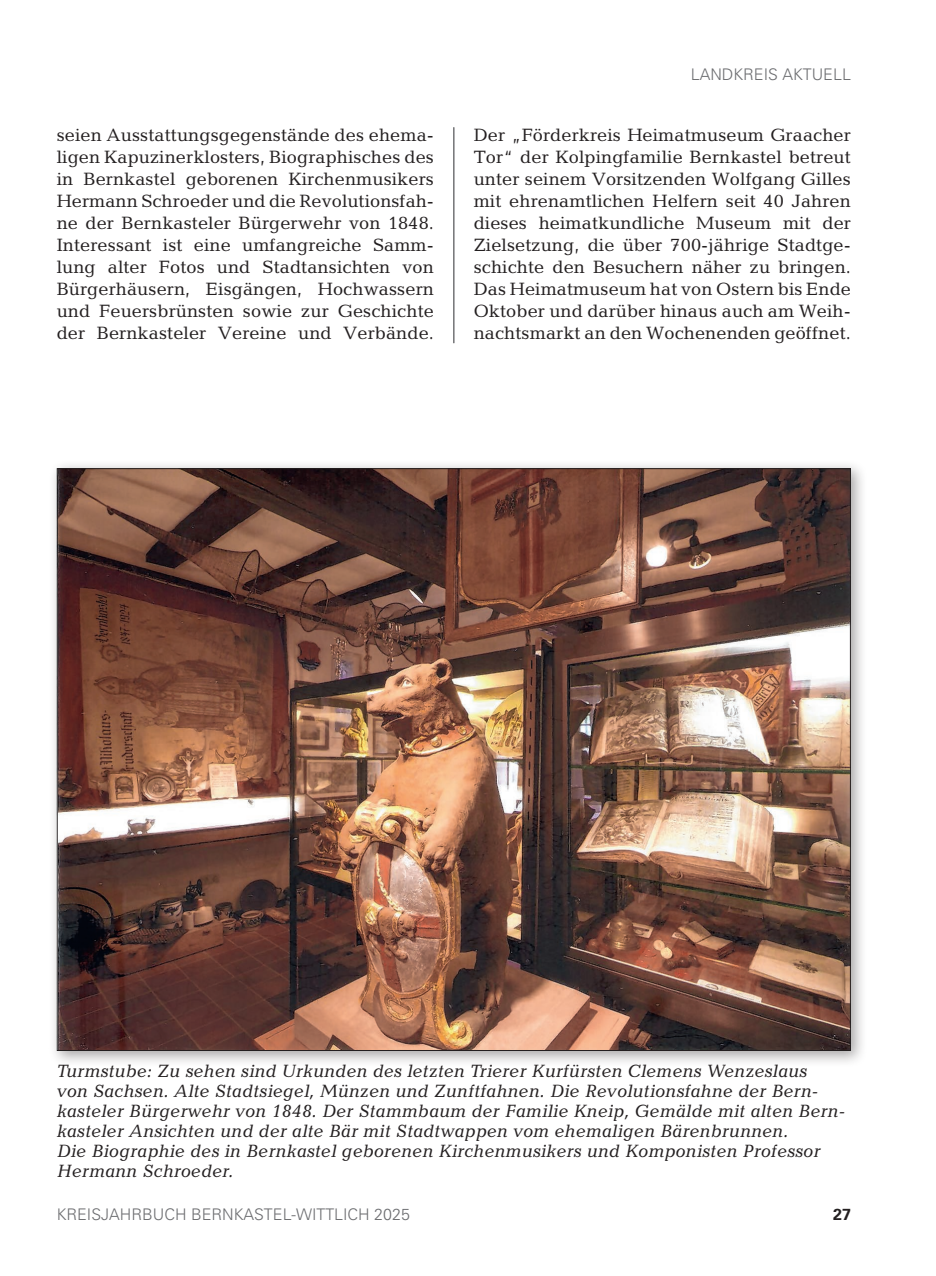
<style>
.page{position:relative;width:936px;height:1276px;background:#fff}
.page>*{position:absolute;margin:0;border:0;box-sizing:border-box;transform-origin:0 0}
.t1{font:18px/22px "Candida";letter-spacing:.005em;color:#231f20;text-align:justify}
.t2{font:italic 18px/20px "Candida";letter-spacing:.005em;color:#231f20}
.t3{font:300 16px "Univers LT Pro 45";color:#6c6d70}
.t4{font:700 16px "Univers LT Pro 65";color:#231f20}
</style>
<div class="page">
<hr style="left:453px;top:127px;width:1px;height:216px;background:#6c6d70">
<div style="left:48px;top:460px;width:819px;height:607px;background:#231f20;opacity:.4"></div>
<img style="left:59px;top:470px;width:789px;height:579px">
<p class="t3" style="left:690px;top:63px;width:162px">LANDKREIS AKTUELL</p>
<p class="t1" style="left:57px;top:124px;width:379px">seien Ausstattungsgegenstände des ehema&shy;ligen Kapuzinerklosters, Biographisches des in Bernkastel geborenen Kirchenmusikers Hermann Schroeder und die Revolutionsfah&shy;ne der Bernkasteler Bürgerwehr von 1848.<br>Interessant ist eine umfangreiche Samm&shy;lung alter Fotos und Stadtansichten von Bürgerhäusern, Eisgängen, Hochwassern und Feuersbrünsten sowie zur Geschichte der Bernkasteler Vereine und Verbände.</p>
<p class="t1" style="left:473px;top:124px;width:379px">Der „Förderkreis Heimatmuseum Graacher Tor“ der Kolpingfamilie Bernkastel betreut unter seinem Vorsitzenden Wolfgang Gilles mit ehrenamtlichen Helfern seit 40 Jahren dieses heimatkundliche Museum mit der Zielsetzung, die über 700-jährige Stadtge&shy;schichte den Besuchern näher zu bringen.<br>Das Heimatmuseum hat von Ostern bis Ende Oktober und darüber hinaus auch am Weih&shy;nachtsmarkt an den Wochenenden geöffnet.</p>
<p class="t2" style="left:57px;top:1060px;width:789px">Turmstube: Zu sehen sind Urkunden des letzten Trierer Kurfürsten Clemens Wenzeslaus<br>von Sachsen. Alte Stadtsiegel, Münzen und Zunftfahnen. Die Revolutionsfahne der Bern&shy;kasteler Bürgerwehr von 1848. Der Stammbaum der Familie Kneip, Gemälde mit alten Bern&shy;kasteler Ansichten und der alte Bär mit Stadtwappen vom ehemaligen Bärenbrunnen.<br>Die Biographie des in Bernkastel geborenen Kirchenmusikers und Komponisten Professor Hermann Schroeder.</p>
<p class="t3" style="left:57px;top:1203px;width:354px">KREISJAHRBUCH BERNKASTEL-WITTLICH 2025</p>
<p class="t4" style="left:833px;top:1202px;width:19px">27</p>
</div>
